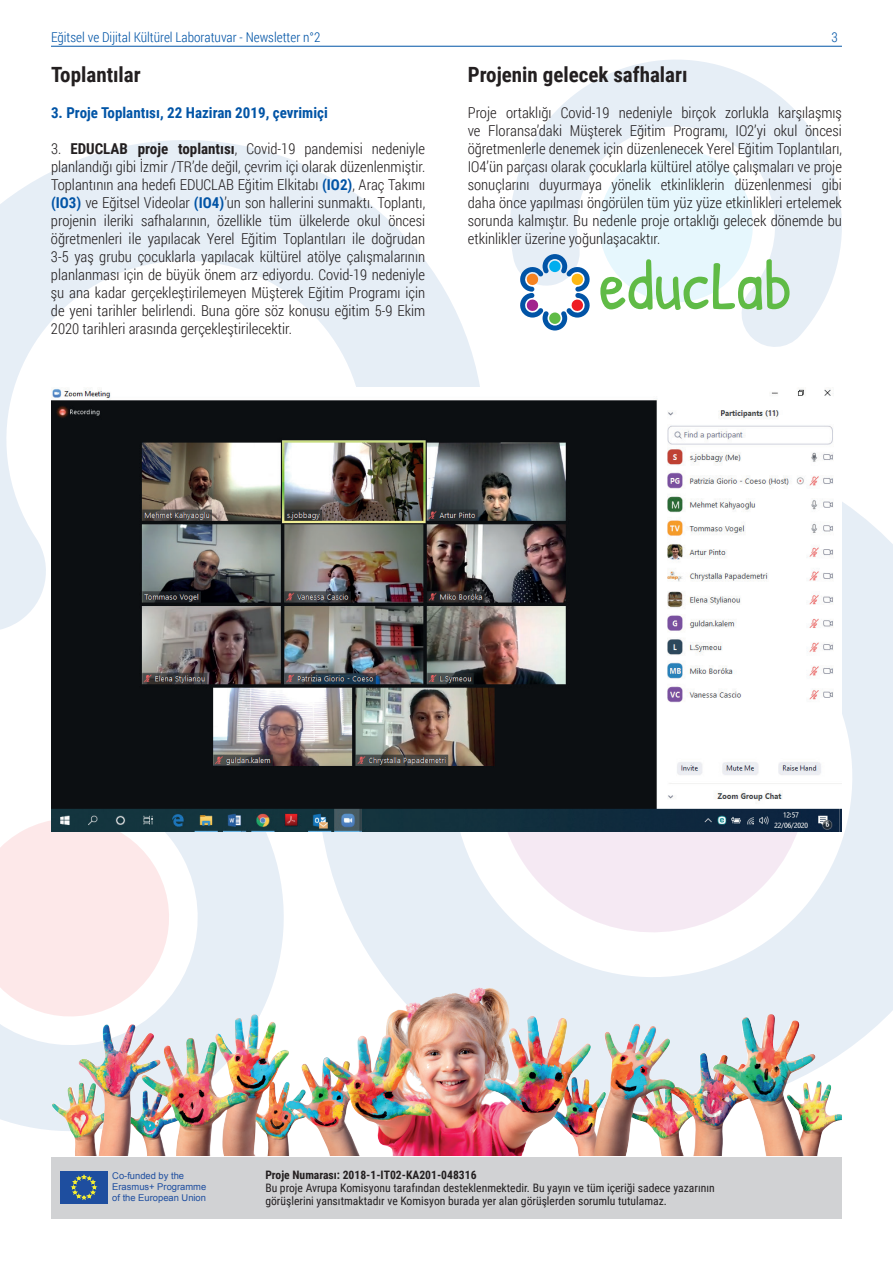
<style>
.page{position:relative;width:893px;height:1263px;background:#fff}
.page>*{position:absolute;margin:0;border:0;box-sizing:border-box;transform-origin:0 0}
.t1{font:700 21px "Roboto Condensed";color:#231f20}
.t2{font:300 15px/18px "Roboto Condensed";color:#231f20;text-align:justify}
.t3{font:700 15px "Roboto Condensed";color:#0154a6}
.t4{font:300 13.5px "Roboto Condensed";color:#0154a6}
.t5{font:11.7px/12.8px "Roboto Condensed";color:#231f20}
.t6{font:700 11.7px "Roboto Condensed";color:#231f20}
.t7{font:9.3px/10.8px "Arial";color:#1e4e9f}
.s1{font-weight:700}
.s2{font-weight:700;color:#0154a6}
</style>
<div class="page">
<div style="left:51px;top:1157px;width:791px;height:61px;background:#d1d2d4"></div>
<div style="left:60px;top:1171px;width:48px;height:32px;background:#1e4e9f"></div>
<svg style="left:71px;top:1175px;width:25px;height:24px"></svg>
<svg style="left:0;top:140px;width:480px;height:490px;fill:#e6eef6"></svg>
<img style="left:0;top:821px;width:314px;height:335px">
<img style="left:316px;top:502px;width:577px;height:654px">
<svg style="left:476px;top:832px;width:353px;height:122px;fill:#f5eef6"></svg>
<svg style="left:508px;top:45px;width:334px;height:302px;fill:#e9f0f7"></svg>
<img style="left:385px;top:988px;width:94px;height:48px">
<hr style="left:51px;top:46px;width:791px;height:1px;background:#0154a6">
<svg style="left:518px;top:140px;width:272px;height:190px"></svg>
<img style="left:51px;top:387px;width:791px;height:445px">
<p class="t4" style="left:51px;top:28px;width:271px">Eğitsel ve Dijital Kültürel Laboratuvar - Newsletter n°2</p>
<p class="t4" style="left:831px;top:28px;width:8px">3</p>
<h1 class="t1" style="left:51px;top:59px;width:91px">Toplantılar</h1>
<p class="t3" style="left:51px;top:102px;width:278px">3. Proje Toplantısı, 22 Haziran 2019, çevrimiçi</p>
<p class="t2" style="left:51px;top:139px;width:376px">3. <span class="s1">EDUCLAB proje toplantısı</span>, Covid-19 pandemisi nedeniyle planlandığı gibi İzmir /TR’de değil, çevrim içi olarak düzenlenmiştir.<br>Toplantının ana hedefi EDUCLAB Eğitim Elkitabı <span class="s2">(IO2)</span>, Araç Takımı <span class="s2">(IO3)</span> ve Eğitsel Videolar <span class="s2">(IO4)</span>’un son hallerini sunmaktı. Toplantı, projenin ileriki safhalarının, özellikle tüm ülkelerde okul öncesi öğretmenleri ile yapılacak Yerel Eğitim Toplantıları ile doğrudan 3-5 yaş grubu çocuklarla yapılacak kültürel atölye çalışmalarının planlanması için de büyük önem arz ediyordu. Covid-19 nedeniyle şu ana kadar gerçekleştirilemeyen Müşterek Eğitim Programı için de yeni tarihler belirlendi. Buna göre söz konusu eğitim 5-9 Ekim 2020 tarihleri arasında gerçekleştirilecektir.</p>
<h1 class="t1" style="left:468px;top:59px;width:221px">Projenin gelecek safhaları</h1>
<p class="t2" style="left:468px;top:103px;width:376px">Proje ortaklığı Covid-19 nedeniyle birçok zorlukla karşılaşmış ve Floransa’daki Müşterek Eğitim Programı, IO2’yi okul öncesi öğretmenlerle denemek için düzenlenecek Yerel Eğitim Toplantıları, IO4’ün parçası olarak çocuklarla kültürel atölye çalışmaları ve proje sonuçlarını duyurmaya yönelik etkinliklerin düzenlenmesi gibi daha önce yapılması öngörülen tüm yüz yüze etkinlikleri ertelemek sorunda kalmıştır. Bu nedenle proje ortaklığı gelecek dönemde bu etkinlikler üzerine yoğunlaşacaktır.</p>
<p class="t7" style="left:112px;top:1171px;width:96px">Co-funded by the<br>Erasmus+ Programme of the European Union</p>
<p class="t6" style="left:265px;top:1167px;width:213px">Proje Numarası: 2018-1-IT02-KA201-048316</p>
<p class="t5" style="left:265px;top:1181px;width:451px">Bu proje Avrupa Komisyonu tarafından desteklenmektedir. Bu yayın ve tüm içeriği sadece yazarının görüşlerini yansıtmaktadır ve Komisyon burada yer alan görüşlerden sorumlu tutulamaz.</p>
</div>
